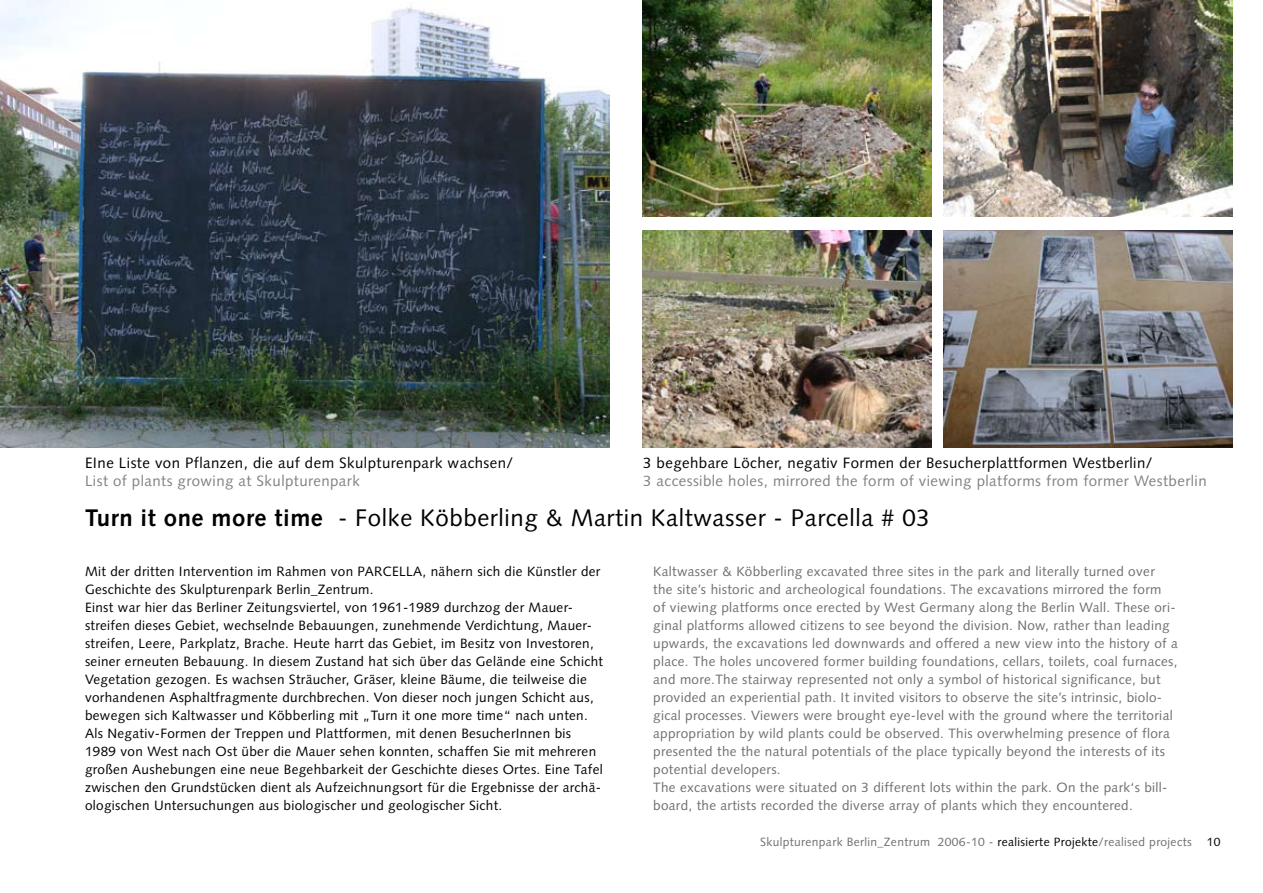
<style>
.page{position:relative;width:1263px;height:893px;background:#fff}
.page>*{position:absolute;margin:0;border:0;box-sizing:border-box;transform-origin:0 0}
.t1{font:24px "Syntax";letter-spacing:.025em;color:#000}
.t2{font:15px "Syntax";letter-spacing:.03em;color:#000}
.t3{font:15px "Syntax";letter-spacing:.03em;color:#808285}
.t4{font:13.5px/18px "Syntax";letter-spacing:.025em;color:#6d6f71}
.t5{font:13.5px/18px "Syntax";letter-spacing:.025em;color:#000}
.t6{font:12px "Syntax";letter-spacing:.03em;color:#6d6f71}
.t7{font:12px "Syntax";color:#000}
.s1{font-weight:700}
.s2{color:#000}
</style>
<div class="page">
<img style="left:0;top:0;width:609px;height:448px">
<img style="left:944px;top:0;width:289px;height:217px">
<img style="left:642px;top:0;width:289px;height:217px">
<img style="left:944px;top:231px;width:289px;height:217px">
<img style="left:642px;top:231px;width:289px;height:217px">
<p class="t2" style="left:85px;top:454px;width:430px">EIne Liste von Pflanzen, die auf dem Skulpturenpark wachsen/</p>
<p class="t3" style="left:85px;top:472px;width:276px">List of plants growing at Skulpturenpark</p>
<h1 class="t1" style="left:85px;top:504px;width:846px"><span class="s1">Turn it one more time</span> - Folke Köbberling &amp; Martin Kaltwasser - Parcella # 03</h1>
<p class="t2" style="left:643px;top:454px;width:511px">3 begehbare Löcher, negativ Formen der Besucherplattformen Westberlin/</p>
<p class="t3" style="left:643px;top:472px;width:565px">3 accessible holes, mirrored the form of viewing platforms from former Westberlin</p>
<p class="t5" style="left:85px;top:562px;width:519px">Mit der dritten Intervention im Rahmen von PARCELLA, nähern sich die Künstler der Geschichte des Skulpturenpark Berlin_Zentrum.<br>Einst war hier das Berliner Zeitungsviertel, von 1961-1989 durchzog der Mauer&shy;streifen dieses Gebiet, wechselnde Bebauungen, zunehmende Verdichtung, Mauer&shy;streifen, Leere, Parkplatz, Brache. Heute harrt das Gebiet, im Besitz von Investoren, seiner erneuten Bebauung. In diesem Zustand hat sich über das Gelände eine Schicht Vegetation gezogen. Es wachsen Sträucher, Gräser, kleine Bäume, die teilweise die vorhandenen Asphaltfragmente durchbrechen. Von dieser noch jungen Schicht aus, bewegen sich Kaltwasser und Köbberling mit „Turn it one more time“ nach unten.<br>Als Negativ-Formen der Treppen und Plattformen, mit denen BesucherInnen bis 1989 von West nach Ost über die Mauer sehen konnten, schaffen Sie mit mehreren großen Aushebungen eine neue Begehbarkeit der Geschichte dieses Ortes. Eine Tafel zwischen den Grundstücken dient als Aufzeichnungsort für die Ergebnisse der archä&shy;ologischen Untersuchungen aus biologischer und geologischer Sicht.</p>
<p class="t4" style="left:653px;top:562px;width:526px">Kaltwasser &amp; Köbberling excavated three sites in the park and literally turned over<br>the site’s historic and archeological foundations. The excavations mirrored the form<br>of viewing platforms once erected by West Germany along the Berlin Wall. These ori&shy;ginal platforms allowed citizens to see beyond the division. Now, rather than leading upwards, the excavations led downwards and offered a new view into the history of a place. The holes uncovered former building foundations, cellars, toilets, coal furnaces, and more.The stairway represented not only a symbol of historical significance, but provided an experiential path. It invited visitors to observe the site’s intrinsic, biolo&shy;gical processes. Viewers were brought eye-level with the ground where the territorial appropriation by wild plants could be observed. This overwhelming presence of flora presented the the natural potentials of the place typically beyond the interests of its potential developers.<br>The excavations were situated on 3 different lots within the park. On the park‘s bill&shy;board, the artists recorded the diverse array of plants which they encountered.</p>
<p class="t6" style="left:760px;top:835px;width:433px">Skulpturenpark Berlin_Zentrum 2006-10 - <span class="s2">realisierte Projekte</span>/realised projects</p>
<p class="t7" style="left:1207px;top:835px;width:15px">10</p>
</div>
